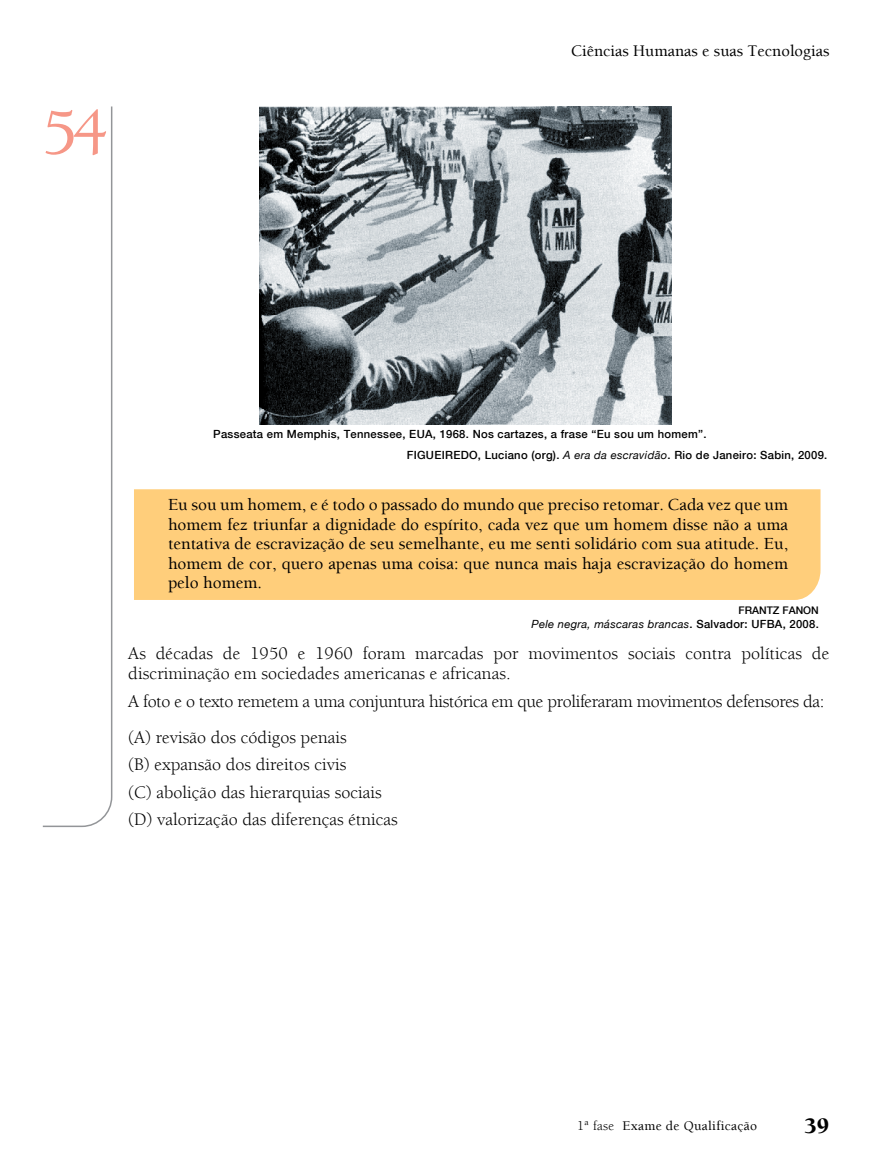
<style>
.page{position:relative;width:872px;height:1170px;background:#fff}
.page>*{position:absolute;margin:0;border:0;box-sizing:border-box;transform-origin:0 0}
.t1{font:500 67.5px "Berkeley";color:#f69787}
.t2{font:900 22.5px "Berkeley";color:#000}
.t3{font:18px/27.5px "Berkeley";color:#000}
.t4{font:18px/35.8px "Berkeley";letter-spacing:-.02em;color:#000}
.t5{font:500 17.25px/19.5px "Berkeley";color:#000;text-align:justify}
.t6{font:500 16.5px "Berkeley";color:#000}
.t7{font:500 13.5px "Berkeley";letter-spacing:.025em;color:#000}
.t8{font:500 11.25px "Helvetica Neue";letter-spacing:.025em;color:#000}
.t9{font:italic 11.25px "Helvetica Neue";letter-spacing:.025em;color:#000}
.t10{font:500 10.5px "Helvetica Neue";color:#000}
.s1{font-weight:400;font-style:italic}
.s2{font-weight:500;font-style:normal}
.s3{font-weight:400}
</style>
<div class="page">
<svg style="left:42px;top:106px;width:71px;height:721px"></svg>
<div style="left:134px;top:489px;width:686px;height:111px;background:#ffce7b"></div>
<img style="left:259px;top:106px;width:412px;height:318px">
<h1 class="t1" style="left:43px;top:97px;width:67px">54</h1>
<p class="t6" style="left:571px;top:42px;width:260px">Ciências Humanas e suas Tecnologias</p>
<p class="t8" style="left:213px;top:427px;width:495px">Passeata em Memphis, Tennessee, EUA, 1968. Nos cartazes, a frase “Eu sou um homem”.</p>
<p class="t8" style="left:407px;top:448px;width:422px">FIGUEIREDO, Luciano (org). <span class="s1">A era da escravidão</span>. Rio de Janeiro: Sabin, 2009.</p>
<p class="t5" style="left:168px;top:495px;width:622px">Eu sou um homem, e é todo o passado do mundo que preciso retomar. Cada vez que um homem fez triunfar a dignidade do espírito, cada vez que um homem disse não a uma tentativa de escravização de seu semelhante, eu me senti solidário com sua atitude. Eu, homem de cor, quero apenas uma coisa: que nunca mais haja escravização do homem pelo homem.</p>
<p class="t10" style="left:738px;top:604px;width:82px">FRANTZ FANON</p>
<p class="t9" style="left:531px;top:617px;width:289px">Pele negra, máscaras brancas<span class="s2">. Salvador: UFBA, 2008.</span></p>
<p class="t3" style="left:128px;top:644px;width:702px;line-height:19.5px">As décadas de 1950 e 1960 foram marcadas por movimentos sociais contra políticas de discriminação em sociedades americanas e africanas.</p>
<p class="t4" style="left:128px;top:683px;width:697px">A foto e o texto remetem a uma conjuntura histórica em que proliferaram movimentos defensores da: (A) revisão dos códigos penais</p>
<p class="t3" style="left:128px;top:751px;width:271px">(B) expansão dos direitos civis<br>(C) abolição das hierarquias sociais (D) valorização das diferenças étnicas</p>
<p class="t7" style="left:577px;top:1118px;width:181px"><span class="s3">1ª fase</span> Exame de Qualificação</p>
<h2 class="t2" style="left:804px;top:1113px;width:27px">39</h2>
</div>
